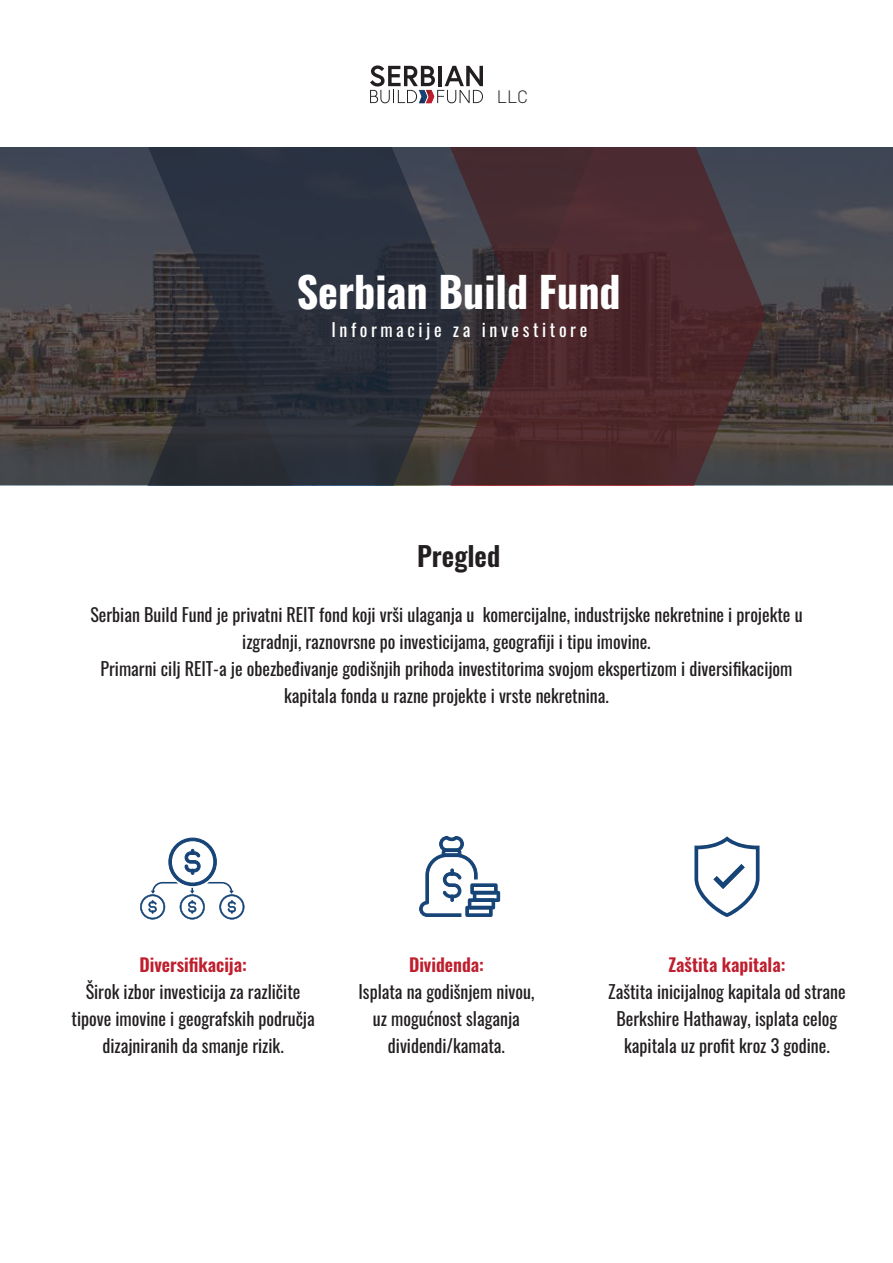
<style>
.page{position:relative;width:893px;height:1263px;background:#fff}
.page>*{position:absolute;margin:0;border:0;box-sizing:border-box;transform-origin:0 0}
.t1{font:700 42px "Oswald";color:#fff}
.t2{font:600 27px "Oswald";color:#231f20}
.t3{font:18px/27px "Oswald";color:#231f20;text-align:center}
.t4{font:600 18px "Oswald";color:#be1e2d}
.t5{font:18px "Oswald";letter-spacing:.2em;color:#fff}
.t6{font:300 18px "Barlow";color:#231f20}
</style>
<div class="page">
<svg style="left:370px;top:65px;width:113px;height:38px"></svg>
<svg style="left:0;top:148px;width:893px;height:337px;background:#3f363c"></svg>
<svg style="left:419px;top:836px;width:81px;height:81px"></svg>
<svg style="left:140px;top:837px;width:104px;height:82px"></svg>
<svg style="left:694px;top:836px;width:65px;height:81px"></svg>
<p class="t6" style="left:497px;top:84px;width:33px">LLC</p>
<h1 class="t1" style="left:297px;top:255px;width:326px">Serbian Build Fund</h1>
<p class="t5" style="left:331px;top:313px;width:257px">Informacije za investitore</p>
<h2 class="t2" style="left:417px;top:532px;width:85px">Pregled</h2>
<p class="t3" style="left:90px;top:599px;width:714px">Serbian Build Fund je privatni REIT fond koji vrši ulaganja u komercijalne, industrijske nekretnine i projekte u izgradnji, raznovrsne po investicijama, geografiji i tipu imovine.<br>Primarni cilj REIT-a je obezbeđivanje godišnjih prihoda investitorima svojom ekspertizom i diversifikacijom kapitala fonda u razne projekte i vrste nekretnina.</p>
<p class="t4" style="left:139px;top:948px;width:109px">Diversifikacija:</p>
<p class="t3" style="left:71px;top:976px;width:245px">Širok izbor investicija za različite tipove imovine i geografskih područja dizajniranih da smanje rizik.</p>
<p class="t4" style="left:409px;top:948px;width:76px">Dividenda:</p>
<p class="t3" style="left:358px;top:976px;width:177px">Isplata na godišnjem nivou, uz mogućnost slaganja dividendi/kamata.</p>
<p class="t4" style="left:668px;top:948px;width:118px">Zaštita kapitala:</p>
<p class="t3" style="left:608px;top:976px;width:239px">Zaštita inicijalnog kapitala od strane<br>Berkshire Hathaway, isplata celog kapitala uz profit kroz 3 godine.</p>
</div>
